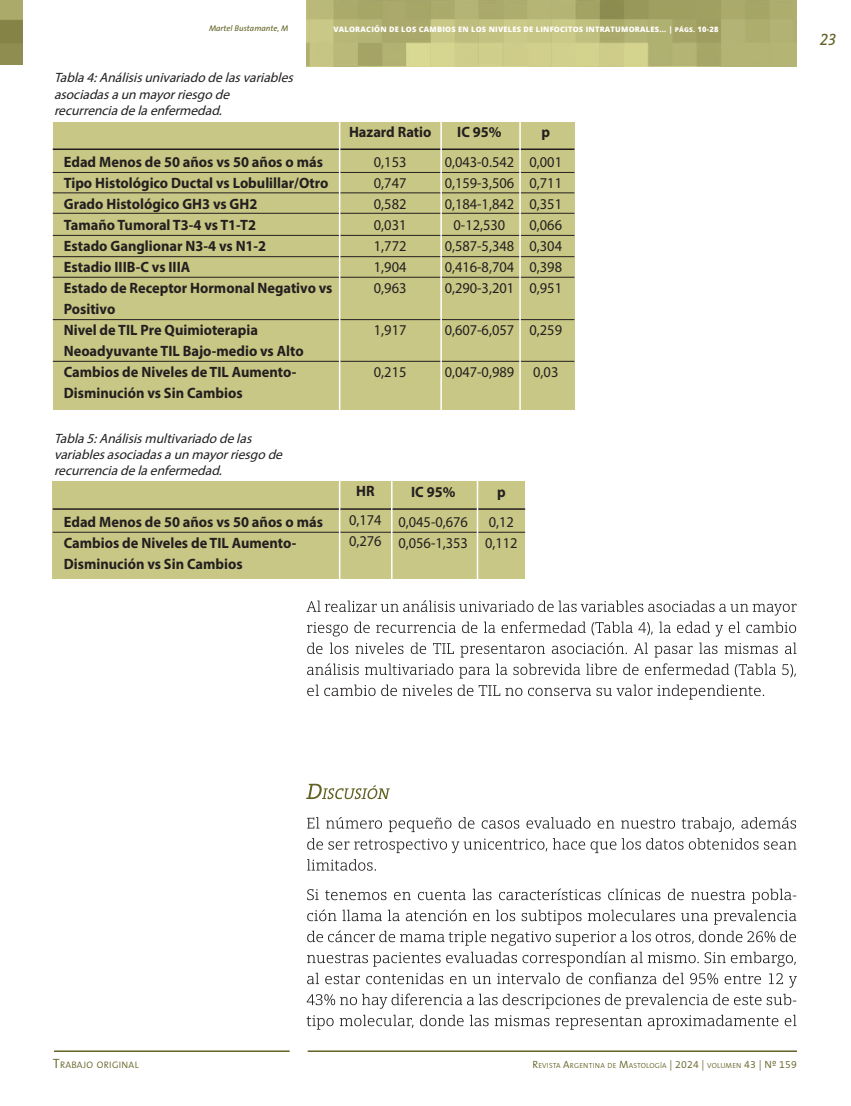
<style>
.page{position:relative;width:851px;height:1106px;background:#fff}
.page>*{position:absolute;margin:0;border:0;box-sizing:border-box;transform-origin:0 0}
.t1{font:italic 16.5px "The Serif Caps";color:#626225}
.t2{font:700 15px/21px "Myriad Pro";color:#231f20;scale:.96 1}
.t3{font:15px/21px "Myriad Pro";color:#231f20;scale:.96 1}
.t4{font:italic 13.5px/16.2px "Myriad Pro";color:#231f20}
.t5{font:300 9.45px "The Sans B4";letter-spacing:.03em;color:#626225}
.t6{font:italic 8.25px "The Sans B5 Plain";color:#626225}
.t7{font:800 7.5px "Open Sans";letter-spacing:.03em;color:#fff}
.t8{font:300 7.35px "The Sans B4";letter-spacing:.03em;color:#626225}
.s1{font-size:6.6px}
.s2{font-size:13.5px}
.s3{font-size:10.5px}
</style>
<div class="page">
<hr style="left:54px;top:1050px;width:235px;height:2px;background:#626225">
<hr style="left:307px;top:1050px;width:489px;height:2px;background:#626225">
<img style="left:0;top:0;width:22px;height:65px">
<img style="left:306px;top:0;width:490px;height:67px">
<svg style="left:306px;top:1014px;width:490px;height:15px"></svg>
<svg style="left:306px;top:993px;width:490px;height:15px"></svg>
<svg style="left:307px;top:972px;width:489px;height:15px"></svg>
<svg style="left:307px;top:951px;width:488px;height:15px"></svg>
<svg style="left:307px;top:930px;width:488px;height:15px"></svg>
<svg style="left:307px;top:909px;width:489px;height:15px"></svg>
<svg style="left:307px;top:888px;width:489px;height:15px"></svg>
<svg style="left:307px;top:859px;width:69px;height:11px"></svg>
<svg style="left:307px;top:838px;width:489px;height:15px"></svg>
<svg style="left:307px;top:817px;width:489px;height:15px"></svg>
<svg style="left:306px;top:783px;width:84px;height:16px"></svg>
<svg style="left:307px;top:684px;width:457px;height:15px"></svg>
<svg style="left:307px;top:663px;width:488px;height:15px"></svg>
<svg style="left:307px;top:642px;width:489px;height:15px"></svg>
<svg style="left:307px;top:621px;width:489px;height:15px"></svg>
<svg style="left:306px;top:600px;width:490px;height:15px"></svg>
<div style="left:53px;top:122px;width:521px;height:287px;background:#c9c785"></div>
<hr style="left:53px;top:148px;width:521px;height:2px;background:#231f20">
<hr style="left:53px;top:277px;width:521px;height:1px;background:#231f20">
<hr style="left:53px;top:361px;width:521px;height:1px;background:#231f20">
<hr style="left:53px;top:192px;width:521px;height:1px;background:#231f20">
<hr style="left:53px;top:172px;width:521px;height:1px;background:#231f20">
<hr style="left:53px;top:213px;width:521px;height:1px;background:#231f20">
<hr style="left:53px;top:235px;width:521px;height:1px;background:#231f20">
<hr style="left:53px;top:256px;width:521px;height:1px;background:#231f20">
<hr style="left:53px;top:319px;width:521px;height:1px;background:#231f20">
<hr style="left:339px;top:120px;width:1px;height:294px;background:#fff">
<hr style="left:440px;top:120px;width:2px;height:294px;background:#fff">
<hr style="left:519px;top:120px;width:1px;height:294px;background:#fff">
<div style="left:53px;top:481px;width:472px;height:98px;background:#c9c785"></div>
<hr style="left:53px;top:508px;width:472px;height:2px;background:#231f20">
<hr style="left:53px;top:532px;width:472px;height:1px;background:#231f20">
<hr style="left:339px;top:480px;width:1px;height:109px;background:#fff">
<hr style="left:391px;top:480px;width:1px;height:109px;background:#fff">
<hr style="left:476px;top:480px;width:2px;height:109px;background:#fff">
<p class="t6" style="left:209px;top:24px;width:81px">Martel Bustamante, M</p>
<p class="t7" style="left:333px;top:23px;width:386px">VALORACIÓN DE LOS CAMBIOS EN LOS NIVELES DE LINFOCITOS INTRATUMORALES... | <span class="s1">PÁGS.</span> 10-28</p>
<p class="t4" style="left:54px;top:70px;width:244px">Tabla4:Análisisunivariadodelasvariables asociadasaunmayorriesgode recurrenciadelaenfermedad.</p>
<p class="t2" style="left:349px;top:121px;width:87px">Hazard Ratio</p>
<p class="t2" style="left:457px;top:121px;width:48px">IC 95%</p>
<p class="t2" style="left:541px;top:121px;width:10px">p</p>
<p class="t2" style="left:64px;top:151px;width:281px">Edad Menos de 50 años vs 50 años o más<br>Tipo Histológico Ductal vs Lobulillar/Otro<br>Grado Histológico GH3 vs GH2<br>Tamaño Tumoral T3-4 vs T1-T2<br>Estado Ganglionar N3-4 vs N1-2<br>Estadio IIIB-C vs IIIA<br>Estado de Receptor Hormonal Negativo vs<br>Positivo<br>Nivel de TIL Pre Quimioterapia<br>Neoadyuvante TIL Bajo-medio vs Alto<br>Cambios de Niveles de TIL Aumento-<br>Disminución vs Sin Cambios</p>
<p class="t3" style="left:444px;top:151px;width:74px;text-align:center">0,043-0.542<br>0,159-3,506<br>0,184-1,842<br>0-12,530<br>0,587-5,348<br>0,416-8,704<br>0,290-3,201</p>
<p class="t3" style="left:374px;top:151px;width:35px;text-align:justify">0,153<br>0,747<br>0,582<br>0,031<br>1,772<br>1,904<br>0,963</p>
<p class="t3" style="left:374px;top:319px;width:35px">1,917</p>
<p class="t3" style="left:374px;top:361px;width:35px">0,215</p>
<p class="t3" style="left:444px;top:319px;width:74px">0,607-6,057</p>
<p class="t3" style="left:444px;top:361px;width:74px">0,047-0,989</p>
<p class="t3" style="left:529px;top:151px;width:35px;text-align:justify">0,001<br>0,711<br>0,351<br>0,066<br>0,304<br>0,398<br>0,951</p>
<p class="t3" style="left:529px;top:319px;width:35px">0,259</p>
<p class="t3" style="left:533px;top:361px;width:28px">0,03</p>
<p class="t4" style="left:54px;top:430px;width:233px">Tabla5:Análisismultivariadodelas variablesasociadasaunmayorriesgode recurrenciadelaenfermedad.</p>
<p class="t2" style="left:356px;top:479px;width:21px">HR</p>
<p class="t2" style="left:411px;top:481px;width:48px">IC 95%</p>
<p class="t2" style="left:497px;top:481px;width:10px">p</p>
<p class="t3" style="left:349px;top:509px;width:35px">0,174<br>0,276</p>
<p class="t3" style="left:485px;top:511px;width:35px">0,12<br>0,112</p>
<p class="t2" style="left:64px;top:510px;width:271px">Edad Menos de 50 años vs 50 años o más<br>Cambios de Niveles de TIL Aumento-<br>Disminución vs Sin Cambios</p>
<p class="t3" style="left:398px;top:511px;width:74px">0,045-0,676<br>0,056-1,353</p>
<p class="t1" style="left:819px;top:25px;width:18px">23</p>
<p class="t5" style="left:53px;top:1059px;width:87px"><span class="s2">T</span>RABAJO ORIGINAL</p>
<p class="t8" style="left:532px;top:1061px;width:266px"><span class="s3">R</span>EVISTA <span class="s3">A</span>RGENTINA DE <span class="s3">M</span>ASTOLOGÍA <span class="s3">| 2024 |</span> VOLUMEN <span class="s3">43 | Nº 159</span></p>
</div>
